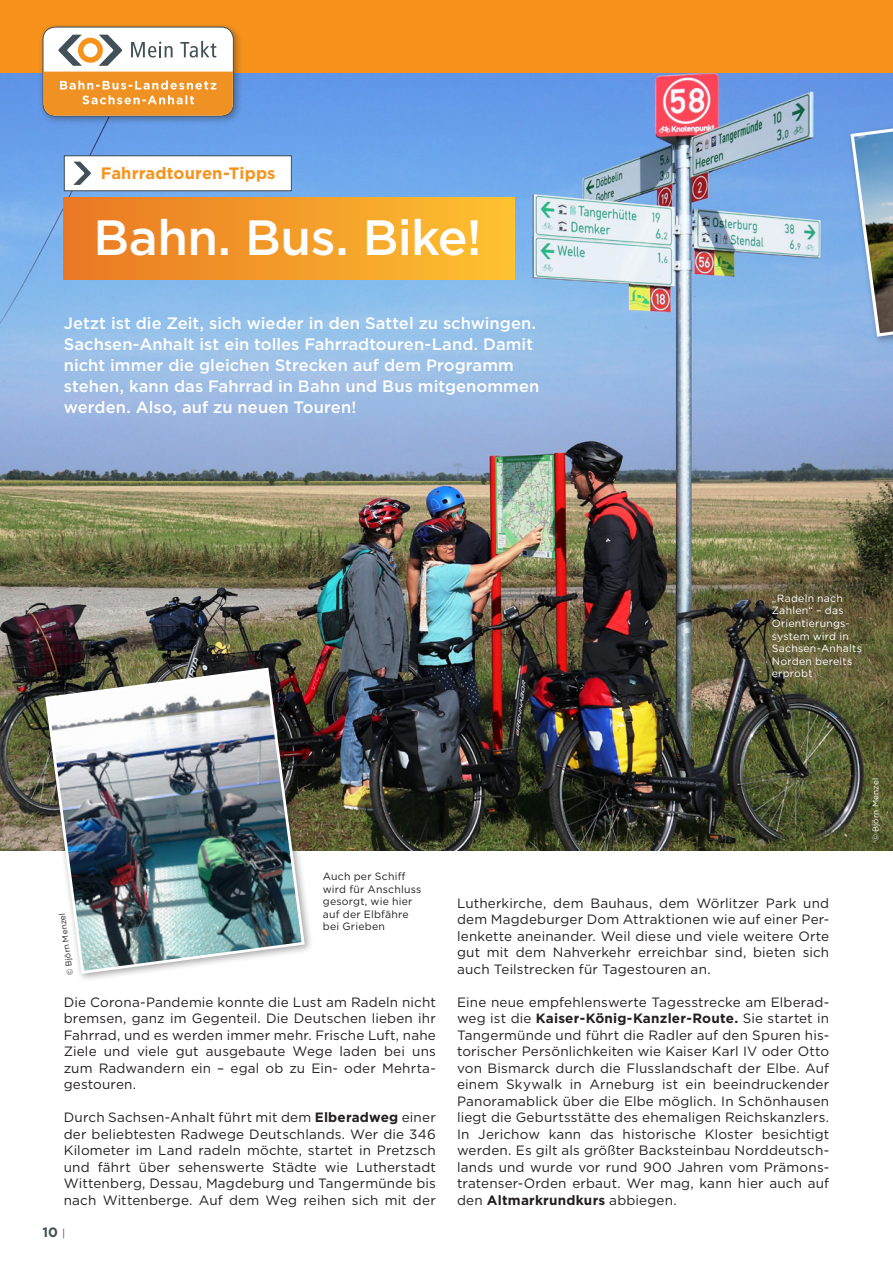
<style>
.page{position:relative;width:893px;height:1263px;background:#fff}
.page>*{position:absolute;margin:0;border:0;box-sizing:border-box;transform-origin:0 0}
.t1{font:500 49.5px "Gotham";letter-spacing:-.015em;color:#fff}
.t2{font:500 16.5px/21px "Gotham";letter-spacing:.005em;color:#fff}
.t3{font:700 16.5px "Gotham";letter-spacing:.005em;color:#f7931d}
.t4{font:13.5px/16.5px "Gotham";letter-spacing:.01em;color:#231f20;text-align:justify}
.t5{font:700 13.5px "Gotham";color:#425159}
.t6{font:10.5px/12.6px "Gotham";letter-spacing:.02em;color:#fff}
.t7{font:10.5px/12.6px "Gotham";letter-spacing:.02em;color:#231f20}
.t8{font:8.25px "Gotham";letter-spacing:.02em;color:#fff}
.t9{font:8.25px "Gotham";color:#231f20}
.s1{font-weight:700}
.s2{font-weight:400;font-size:10.5px}
</style>
<div class="page">
<img style="left:0;top:72px;width:893px;height:778px">
<div style="left:64px;top:156px;width:227px;height:35px;background:#fff"></div>
<svg style="left:73px;top:162px;width:18px;height:23px"></svg>
<div style="left:64px;top:155px;width:228px;height:36px;border:1px solid #425159"></div>
<div style="left:64px;top:197px;width:450px;height:82px;background:linear-gradient(to right,#e97723,#fdc131)"></div>
<div style="left:0;top:0;width:893px;height:72px;background:#f7931d"></div>
<div style="left:38px;top:22px;width:205px;height:104px;background:#231f20;opacity:.4"></div>
<svg style="left:43px;top:27px;width:191px;height:90px;background:#e7bd8c"></svg>
<div style="left:41px;top:663px;width:272px;height:319px;background:#231f20;opacity:.4"></div>
<img style="left:44px;top:666px;width:262px;height:309px">
<div style="left:846px;top:89px;width:47px;height:256px;background:#231f20;opacity:.4"></div>
<svg style="left:849px;top:92px;width:44px;height:246px;background:#7898b9"></svg>
<p class="t3" style="left:101px;top:162px;width:176px">Fahrradtouren-Tipps</p>
<h1 class="t1" style="left:94px;top:205px;width:390px">Bahn. Bus. Bike!</h1>
<p class="t2" style="left:64px;top:313px;width:477px">Jetzt ist die Zeit, sich wieder in den Sattel zu schwingen.<br>Sachsen-Anhalt ist ein tolles Fahrradtouren-Land. Damit nicht immer die gleichen Strecken auf dem Programm stehen, kann das Fahrrad in Bahn und Bus mitgenommen werden. Also, auf zu neuen Touren!</p>
<p class="t6" style="left:772px;top:592px;width:92px">„Radeln nach<br>Zahlen“ – das<br>Orientierungs&shy;system wird in<br>Sachsen-Anhalts<br>Norden bereits erprobt</p>
<p class="t9" style="left:65px;top:976px;width:65px;rotate:-98deg">© Björn Menzel</p>
<p class="t7" style="left:323px;top:870px;width:100px">Auch per Schiff wird für Anschluss gesorgt, wie hier auf der Elbfähre bei Grieben</p>
<p class="t4" style="left:64px;top:993px;width:374px">Die Corona-Pandemie konnte die Lust am Radeln nicht bremsen, ganz im Gegenteil. Die Deutschen lieben ihr Fahrrad, und es werden immer mehr. Frische Luft, nahe Ziele und viele gut ausgebaute Wege laden bei uns zum Radwandern ein – egal ob zu Ein- oder Mehrta&shy;gestouren.</p>
<p class="t4" style="left:64px;top:1109px;width:374px">Durch Sachsen-Anhalt führt mit dem <span class="s1">Elberadweg</span> einer der beliebtesten Radwege Deutschlands. Wer die 346<br>Kilometer im Land radeln möchte, startet in Pretzsch und fährt über sehenswerte Städte wie Lutherstadt Wittenberg, Dessau, Magdeburg und Tangermünde bis nach Wittenberge. Auf dem Weg reihen sich mit der</p>
<p class="t5" style="left:43px;top:1223px;width:24px">10 <span class="s2">|</span></p>
<p class="t4" style="left:457px;top:894px;width:374px">Lutherkirche, dem Bauhaus, dem Wörlitzer Park und dem Magdeburger Dom Attraktionen wie auf einer Per&shy;lenkette aneinander. Weil diese und viele weitere Orte gut mit dem Nahverkehr erreichbar sind, bieten sich auch Teilstrecken für Tagestouren an.</p>
<p class="t4" style="left:457px;top:993px;width:374px">Eine neue empfehlenswerte Tagesstrecke am Elberad&shy;weg ist die <span class="s1">Kaiser-König-Kanzler-Route.</span> Sie startet in Tangermünde und führt die Radler auf den Spuren his&shy;torischer Persönlichkeiten wie Kaiser Karl IV oder Otto von Bismarck durch die Flusslandschaft der Elbe. Auf einem Skywalk in Arneburg ist ein beeindruckender Panoramablick über die Elbe möglich. In Schönhausen liegt die Geburtsstätte des ehemaligen Reichskanzlers.<br>In Jerichow kann das historische Kloster besichtigt werden. Es gilt als größter Backsteinbau Norddeutsch&shy;lands und wurde vor rund 900 Jahren vom Prämons&shy;tratenser-Orden erbaut. Wer mag, kann hier auch auf den <span class="s1">Altmarkrundkurs</span> abbiegen.</p>
<p class="t8" style="left:870px;top:841px;width:65px;rotate:-90deg">© Björn Menzel</p>
</div>
